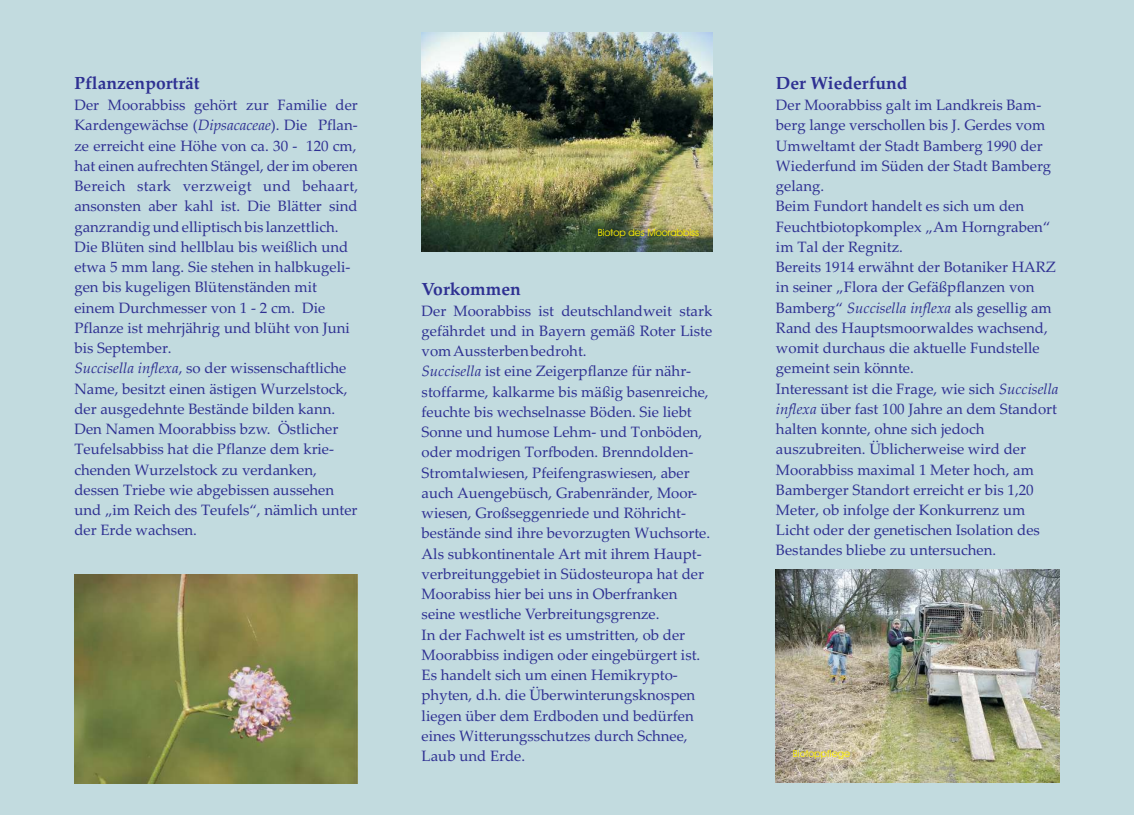
<style>
.page{position:relative;width:1135px;height:815px;background:#fff}
.page>*{position:absolute;margin:0;border:0;box-sizing:border-box;transform-origin:0 0}
.t1{font:700 17.5px "Palatino Linotype";color:#2e3092}
.t2{font:15px/20.2px "Palatino Linotype";color:#2e3092}
.t3{font:10px "Avant Garde Bk BT";color:#fff100}
.s1{font-style:italic}
</style>
<div class="page">
<div style="left:0;top:0;width:1134px;height:815px;background:#c2dbdf"></div>
<img style="left:422px;top:33px;width:290px;height:218px">
<img style="left:74px;top:575px;width:284px;height:209px">
<img style="left:776px;top:569px;width:283px;height:214px">
<p class="t1" style="left:74px;top:77px;width:127px">Pflanzenporträt</p>
<p class="t2" style="left:74px;top:96px;width:285px">Der Moorabbiss gehört zur Familie der Kardengewächse (<span class="s1">Dipsacaceae</span>). Die Pflan&shy;ze erreicht eine Höhe von ca. 30 - 120 cm, hat einen aufrechten Stängel, der im oberen Bereich stark verzweigt und behaart, ansonsten aber kahl ist. Die Blätter sind ganzrandig und elliptisch bis lanzettlich.<br>Die Blüten sind hellblau bis weißlich und etwa 5 mm lang. Sie stehen in halbkugeli&shy;gen bis kugeligen Blütenständen mit einem Durchmesser von 1 - 2 cm. Die Pflanze ist mehrjährig und blüht von Juni bis September.<br><span class="s1">Succisella inflexa</span>, so der wissenschaftliche Name, besitzt einen ästigen Wurzelstock, der ausgedehnte Bestände bilden kann.<br>Den Namen Moorabbiss bzw. Östlicher Teufelsabbiss hat die Pflanze dem krie&shy;chenden Wurzelstock zu verdanken, dessen Triebe wie abgebissen aussehen und „im Reich des Teufels“, nämlich unter der Erde wachsen.</p>
<p class="t3" style="left:598px;top:229px;width:103px">Biotop des Moorabbiss</p>
<p class="t1" style="left:422px;top:282px;width:101px">Vorkommen</p>
<p class="t2" style="left:422px;top:301px;width:292px">Der Moorabbiss ist deutschlandweit stark gefährdet und in Bayern gemäß Roter Liste vom Aussterben bedroht.<br><span class="s1">Succisella</span> ist eine Zeigerpflanze für nähr&shy;stoffarme, kalkarme bis mäßig basenreiche, feuchte bis wechselnasse Böden. Sie liebt Sonne und humose Lehm- und Tonböden, oder modrigen Torfboden. Brenndolden-Stromtalwiesen, Pfeifengraswiesen, aber auch Auengebüsch, Grabenränder, Moor&shy;wiesen, Großseggenriede und Röhricht&shy;bestände sind ihre bevorzugten Wuchsorte.<br>Als subkontinentale Art mit ihrem Haupt&shy;verbreitunggebiet in Südosteuropa hat der Moorabiss hier bei uns in Oberfranken seine westliche Verbreitungsgrenze.<br>In der Fachwelt ist es umstritten, ob der Moorabbiss indigen oder eingebürgert ist.<br>Es handelt sich um einen Hemikrypto&shy;phyten, d.h. die Überwinterungsknospen liegen über dem Erdboden und bedürfen eines Witterungsschutzes durch Schnee, Laub und Erde.</p>
<p class="t1" style="left:776px;top:76px;width:133px">Der Wiederfund</p>
<p class="t2" style="left:776px;top:96px;width:284px">Der Moorabbiss galt im Landkreis Bam&shy;berg lange verschollen bis J. Gerdes vom Umweltamt der Stadt Bamberg 1990 der Wiederfund im Süden der Stadt Bamberg gelang.<br>Beim Fundort handelt es sich um den Feuchtbiotopkomplex „Am Horngraben“ im Tal der Regnitz.<br>Bereits 1914 erwähnt der Botaniker HARZ in seiner „Flora der Gefäßpflanzen von Bamberg“ <span class="s1">Succisella inflexa</span> als gesellig am Rand des Hauptsmoorwaldes wachsend, womit durchaus die aktuelle Fundstelle gemeint sein könnte.<br>Interessant ist die Frage, wie sich <span class="s1">Succisella inflexa</span> über fast 100 Jahre an dem Standort halten konnte, ohne sich jedoch auszubreiten. Üblicherweise wird der Moorabbiss maximal 1 Meter hoch, am Bamberger Standort erreicht er bis 1,20<br>Meter, ob infolge der Konkurrenz um Licht oder der genetischen Isolation des Bestandes bliebe zu untersuchen.</p>
<p class="t3" style="left:793px;top:750px;width:59px">Biotoppflege</p>
</div>
